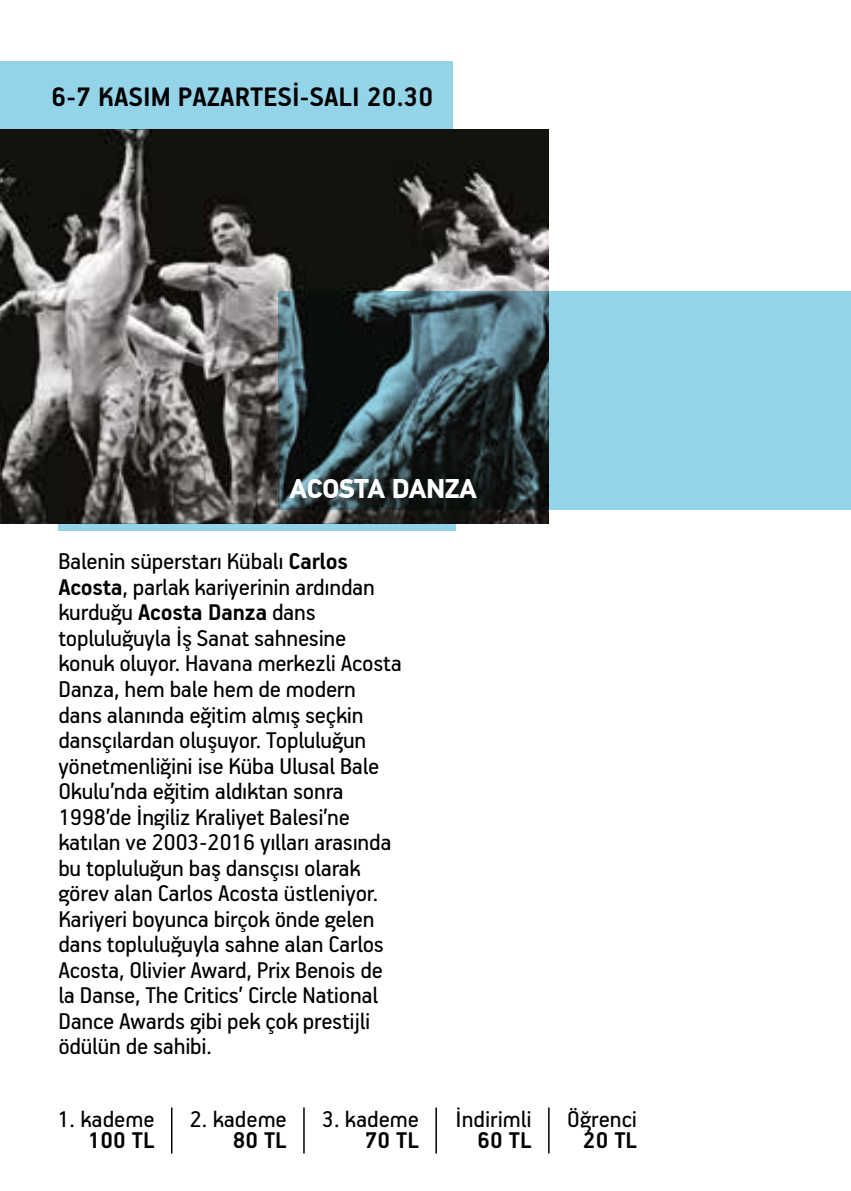
<style>
.page{position:relative;width:851px;height:1191px;background:#fff}
.page>*{position:absolute;margin:0;border:0;box-sizing:border-box;transform-origin:0 0}
.t1{font:700 30px "PF Handbook Pro";color:#000}
.t2{font:700 27px "PF Din Text Pro";letter-spacing:-.02em;color:#fff}
.t3{font:25.5px/25.5px "PF Handbook Pro";letter-spacing:-.01em;color:#000}
.t4{font:700 25.5px "PF Handbook Pro";color:#000}
.s1{font-weight:700}
</style>
<div class="page">
<hr style="left:171px;top:1107px;width:1px;height:46px;background:#000">
<hr style="left:303px;top:1107px;width:2px;height:46px;background:#000">
<hr style="left:435px;top:1107px;width:2px;height:46px;background:#000">
<hr style="left:548px;top:1107px;width:1px;height:46px;background:#000">
<img style="left:0;top:130px;width:548px;height:393px">
<svg style="left:278px;top:291px;width:572px;height:218px;background:#648e9c"></svg>
<div style="left:0;top:62px;width:452px;height:68px;background:#94d4e9"></div>
<div style="left:58px;top:523px;width:398px;height:7px;background:#94d4e9"></div>
<p class="t1" style="left:52px;top:79px;width:383px">6-7 KASIM PAZARTESİ-SALI 20.30</p>
<p class="t2" style="left:289px;top:472px;width:189px">ACOSTA DANZA</p>
<p class="t3" style="left:58px;top:548px;width:345px">Balenin süperstarı Kübalı <span class="s1">Carlos Acosta</span>, parlak kariyerinin ardından kurduğu <span class="s1">Acosta Danza</span> dans topluluğuyla İş Sanat sahnesine konuk oluyor. Havana merkezli Acosta Danza, hem bale hem de modern dans alanında eğitim almış seçkin dansçılardan oluşuyor. Topluluğun yönetmenliğini ise Küba Ulusal Bale Okulu’nda eğitim aldıktan sonra 1998’de İngiliz Kraliyet Balesi’ne katılan ve 2003-2016 yılları arasında bu topluluğun baş dansçısı olarak görev alan Carlos Acosta üstleniyor.<br>Kariyeri boyunca birçok önde gelen dans topluluğuyla sahne alan Carlos Acosta, Olivier Award, Prix Benois de la Danse, The Critics’ Circle National Dance Awards gibi pek çok prestijli ödülün de sahibi.</p>
<p class="t3" style="left:57px;top:1105px;width:98px">1. kademe</p>
<p class="t4" style="left:88px;top:1124px;width:68px">100 TL</p>
<p class="t3" style="left:190px;top:1105px;width:98px">2. kademe</p>
<p class="t4" style="left:233px;top:1124px;width:56px">80 TL</p>
<p class="t3" style="left:322px;top:1105px;width:98px">3. kademe</p>
<p class="t4" style="left:365px;top:1124px;width:56px">70 TL</p>
<p class="t3" style="left:455px;top:1105px;width:78px">İndirimli</p>
<p class="t4" style="left:477px;top:1124px;width:56px">60 TL</p>
<p class="t3" style="left:567px;top:1105px;width:71px">Öğrenci</p>
<p class="t4" style="left:583px;top:1124px;width:56px">20 TL</p>
</div>
